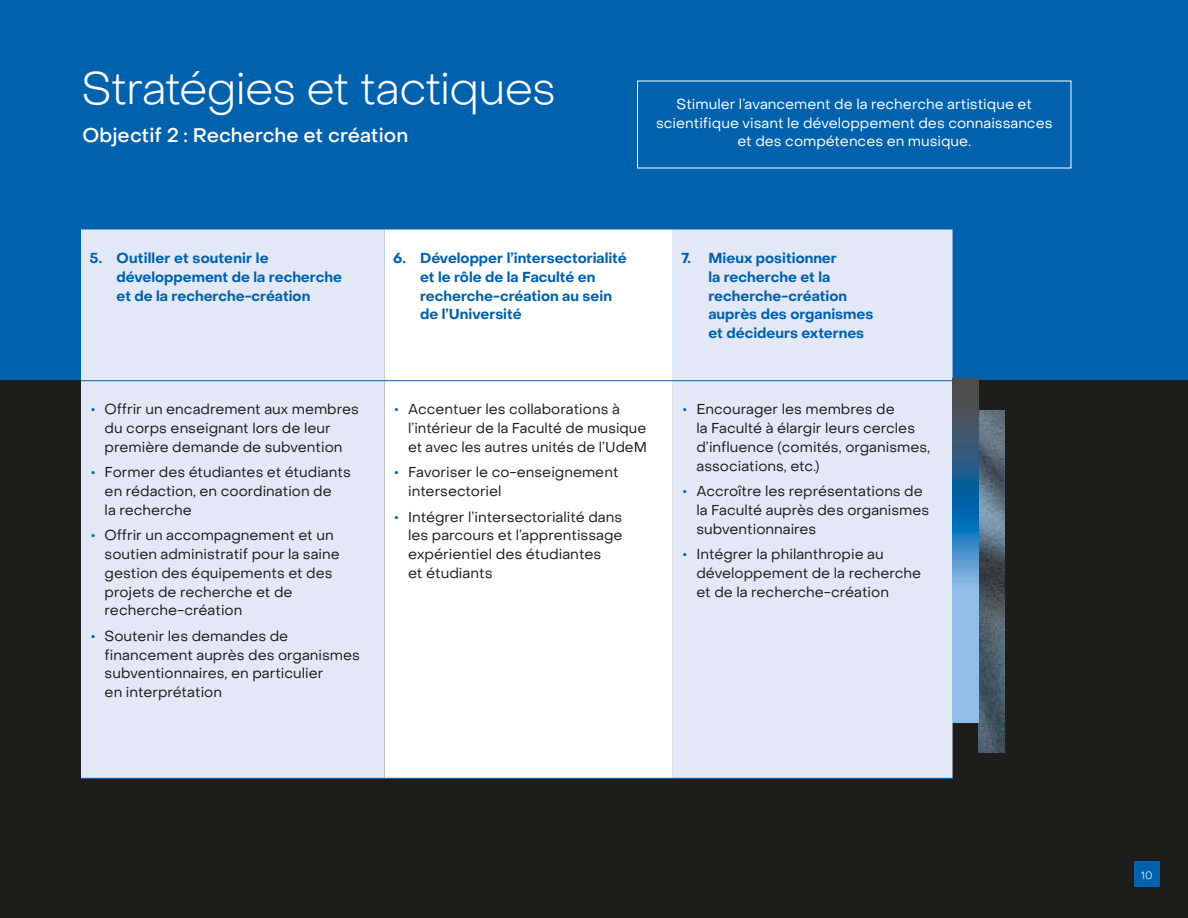
<style>
.page{position:relative;width:1188px;height:918px;background:#0061ad}
.page>*{position:absolute;margin:0;border:0;box-sizing:border-box;transform-origin:0 0}
.t1{font:300 45px "PP Object Sans";letter-spacing:-.025em;color:#fff}
.t2{font:500 19.5px "PP Object Sans";color:#fff}
.t3{font:14.25px/18.8px "PP Object Sans";color:#1d1d1b}
.t4{font:700 14.25px/18.8px "PP Object Sans";color:#0061ad}
.t5{font:14.25px/18.8px "PP Object Sans";color:#fff;text-align:center}
.t6{font:300 10.5px "PP Object Sans";color:#fff}
.s1{font-weight:700;color:#0061ad}
</style>
<div class="page">
<div style="left:0;top:380px;width:1188px;height:538px;background:#1d1d1b"></div>
<div style="left:81px;top:230px;width:872px;height:548px;background:#e3e8f7"></div>
<div style="left:384px;top:230px;width:289px;height:548px;background:#fff"></div>
<hr style="left:81px;top:380px;width:303px;height:1px;background:#0061ad">
<hr style="left:384px;top:380px;width:289px;height:1px;background:#0061ad">
<hr style="left:673px;top:380px;width:280px;height:1px;background:#0061ad">
<hr style="left:81px;top:778px;width:303px;height:1px;background:#0061ad">
<hr style="left:384px;top:778px;width:289px;height:1px;background:#0061ad">
<hr style="left:673px;top:778px;width:280px;height:1px;background:#0061ad">
<img style="left:978px;top:410px;width:26px;height:343px">
<svg style="left:953px;top:379px;width:25px;height:343px;background:#588bb5"></svg>
<div style="left:1134px;top:861px;width:26px;height:26px;background:#0061ad"></div>
<h1 class="t1" style="left:81px;top:62px;width:476px">Stratégies et tactiques</h1>
<h2 class="t2" style="left:83px;top:123px;width:327px">Objectif 2 : Recherche et création</h2>
<p class="t5" style="left:656px;top:95px;width:398px">Stimuler l’avancement de la recherche artistique et scientifique visant le développement des connaissances et des compétences en musique.</p>
<p class="t4" style="left:117px;top:249px;width:227px;text-indent:-27px">5. Outiller et soutenir le développement de la recherche et de la recherche-création</p>
<p class="t4" style="left:420px;top:249px;width:208px;text-indent:-27px">6. Développer l’intersectorialité et le rôle de la Faculté en recherche-création au sein de l’Université</p>
<p class="t4" style="left:708px;top:249px;width:166px;text-indent:-27px">7. Mieux positionner<br>la recherche et la recherche-création auprès des organismes et décideurs externes</p>
<p class="t3" style="left:105px;top:400px;width:256px;text-indent:-13px"><span class="s1">•</span> Offrir un encadrement aux membres du corps enseignant lors de leur première demande de subvention</p>
<p class="t3" style="left:105px;top:463px;width:248px;text-indent:-13px"><span class="s1">•</span> Former des étudiantes et étudiants en rédaction, en coordination de<br>la recherche</p>
<p class="t3" style="left:105px;top:526px;width:237px;text-indent:-13px"><span class="s1">•</span> Offrir un accompagnement et un soutien administratif pour la saine gestion des équipements et des projets de recherche et de recherche-création</p>
<p class="t3" style="left:105px;top:627px;width:257px;text-indent:-13px"><span class="s1">•</span> Soutenir les demandes de financement auprès des organismes subventionnaires, en particulier<br>en interprétation</p>
<p class="t3" style="left:408px;top:400px;width:241px;text-indent:-14px"><span class="s1">•</span> Accentuer les collaborations à l’intérieur de la Faculté de musique et avec les autres unités de l’UdeM</p>
<p class="t3" style="left:408px;top:463px;width:212px;text-indent:-13px"><span class="s1">•</span> Favoriser le co-enseignement intersectoriel</p>
<p class="t3" style="left:408px;top:507px;width:216px;text-indent:-13px"><span class="s1">•</span> Intégrer l’intersectorialité dans les parcours et l’apprentissage expérientiel des étudiantes<br>et étudiants</p>
<p class="t3" style="left:696px;top:400px;width:235px;text-indent:-13px"><span class="s1">•</span> Encourager les membres de<br>la Faculté à élargir leurs cercles d’influence (comités, organismes, associations, etc.)</p>
<p class="t3" style="left:696px;top:482px;width:234px;text-indent:-13px"><span class="s1">•</span> Accroître les représentations de la Faculté auprès des organismes subventionnaires</p>
<p class="t3" style="left:696px;top:545px;width:226px;text-indent:-13px"><span class="s1">•</span> Intégrer la philanthropie au développement de la recherche et de la recherche-création</p>
<p class="t6" style="left:1141px;top:869px;width:13px">10</p>
</div>
